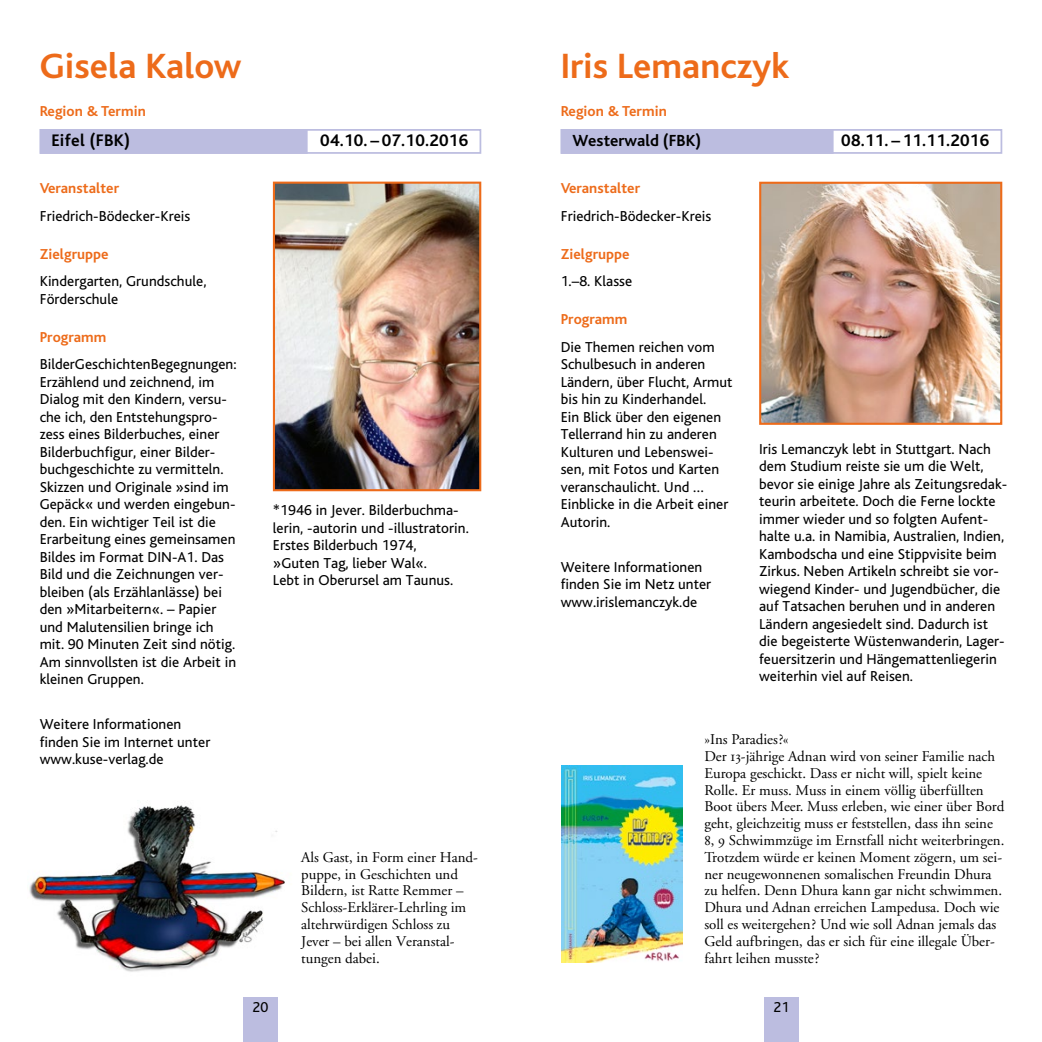
<style>
.page{position:relative;width:1042px;height:1042px;background:#fff}
.page>*{position:absolute;margin:0;border:0;box-sizing:border-box;transform-origin:0 0}
.t1{font:700 36.75px "Bliss";letter-spacing:.005em;color:#ed6b1a}
.t2{font:700 17.5px "Bliss";letter-spacing:.015em;color:#000}
.t3{font:700 16.8px "Bliss";color:#000}
.t4{font:15.05px/17.5px "Bliss";letter-spacing:.005em;color:#000}
.t5{font:700 15.05px "Bliss";letter-spacing:.005em;color:#ed6b1a}
.t6{font:14.88px/16.8px "Adobe Garamond OS2";color:#000}
</style>
<div class="page">
<div style="left:243px;top:997px;width:35px;height:45px;background:#bcbde0"></div>
<div style="left:764px;top:997px;width:35px;height:45px;background:#bcbde0"></div>
<div style="left:40px;top:129px;width:268px;height:25px;background:#bcbde0;border:2px solid #bcbde0"></div>
<img style="left:276px;top:185px;width:202px;height:303px">
<div style="left:273px;top:182px;width:208px;height:309px;border:2px solid #ed6b1a"></div>
<div style="left:40px;top:129px;width:441px;height:25px;border:2px solid #bcbde0"></div>
<img style="left:29px;top:805px;width:256px;height:167px">
<img style="left:561px;top:765px;width:122px;height:197px">
<img style="left:762px;top:185px;width:237px;height:237px">
<div style="left:759px;top:182px;width:243px;height:243px;border:2px solid #ed6b1a"></div>
<div style="left:561px;top:129px;width:272px;height:25px;background:#bcbde0"></div>
<div style="left:561px;top:129px;width:441px;height:25px;border:2px solid #bcbde0"></div>
<h1 class="t1" style="left:40px;top:47px;width:203px">Gisela Kalow</h1>
<p class="t5" style="left:40px;top:103px;width:108px">Region &amp; Termin</p>
<p class="t2" style="left:51px;top:132px;width:80px">Eifel (FBK)</p>
<p class="t2" style="left:320px;top:132px;width:149px">04.10. – 07.10.2016</p>
<p class="t5" style="left:40px;top:180px;width:81px">Veranstalter</p>
<p class="t4" style="left:40px;top:207px;width:152px">Friedrich-Bödecker-Kreis</p>
<p class="t5" style="left:40px;top:246px;width:71px">Zielgruppe</p>
<p class="t4" style="left:40px;top:273px;width:168px">Kindergarten, Grundschule,<br>Förderschule</p>
<p class="t5" style="left:40px;top:329px;width:68px">Programm</p>
<p class="t4" style="left:40px;top:356px;width:198px">BilderGeschichtenBegegnungen:<br>Erzählend und zeichnend, im<br>Dialog mit den Kindern, versu&shy;che ich, den Entstehungspro&shy;zess eines Bilderbuches, einer<br>Bilderbuchfigur, einer Bilder&shy;buchgeschichte zu vermitteln.<br>Skizzen und Originale »sind im<br>Gepäck« und werden eingebun&shy;den. Ein wichtiger Teil ist die<br>Erarbeitung eines gemeinsamen<br>Bildes im Format DIN-A1. Das<br>Bild und die Zeichnungen ver&shy;bleiben (als Erzählanlässe) bei den »Mitarbeitern«. – Papier und Malutensilien bringe ich mit. 90 Minuten Zeit sind nötig.<br>Am sinnvollsten ist die Arbeit in kleinen Gruppen.</p>
<p class="t4" style="left:40px;top:716px;width:172px">Weitere Informationen finden Sie im Internet unter www.kuse-verlag.de</p>
<p class="t4" style="left:273px;top:501px;width:197px">*1946 in Jever. Bilderbuchma&shy;lerin, -autorin und -illustratorin.<br>Erstes Bilderbuch 1974,<br>»Guten Tag, lieber Wal«.<br>Lebt in Oberursel am Taunus.</p>
<p class="t6" style="left:301px;top:849px;width:178px">Als Gast, in Form einer Hand&shy;puppe, in Geschichten und<br>Bildern, ist Ratte Remmer –<br>Schloss-Erklärer-Lehrling im altehrwürdigen Schloss zu<br>Jever – bei allen Veranstal&shy;tungen dabei.</p>
<h1 class="t1" style="left:561px;top:47px;width:230px">Iris Lemanczyk</h1>
<p class="t5" style="left:561px;top:103px;width:108px">Region &amp; Termin</p>
<p class="t3" style="left:572px;top:132px;width:130px">Westerwald (FBK)</p>
<p class="t2" style="left:841px;top:132px;width:149px">08.11. – 11.11.2016</p>
<p class="t5" style="left:561px;top:180px;width:81px">Veranstalter</p>
<p class="t4" style="left:561px;top:207px;width:152px">Friedrich-Bödecker-Kreis</p>
<p class="t5" style="left:561px;top:246px;width:71px">Zielgruppe</p>
<p class="t4" style="left:561px;top:273px;width:73px">1.–8. Klasse</p>
<p class="t5" style="left:561px;top:311px;width:68px">Programm</p>
<p class="t4" style="left:561px;top:338px;width:173px">Die Themen reichen vom<br>Schulbesuch in anderen<br>Ländern, über Flucht, Armut bis hin zu Kinderhandel.<br>Ein Blick über den eigenen<br>Tellerrand hin zu anderen<br>Kulturen und Lebenswei&shy;sen, mit Fotos und Karten veranschaulicht. Und …<br>Einblicke in die Arbeit einer<br>Autorin.</p>
<p class="t4" style="left:561px;top:558px;width:152px">Weitere Informationen finden Sie im Netz unter www.irislemanczyk.de</p>
<p class="t4" style="left:759px;top:440px;width:250px">Iris Lemanczyk lebt in Stuttgart. Nach dem Studium reiste sie um die Welt, bevor sie einige Jahre als Zeitungsredak&shy;teurin arbeitete. Doch die Ferne lockte immer wieder und so folgten Aufent&shy;halte u.a. in Namibia, Australien, Indien, Kambodscha und eine Stippvisite beim Zirkus. Neben Artikeln schreibt sie vor&shy;wiegend Kinder- und Jugendbücher, die auf Tatsachen beruhen und in anderen Ländern angesiedelt sind. Dadurch ist die begeisterte Wüstenwanderin, Lager&shy;feuersitzerin und Hängemattenliegerin weiterhin viel auf Reisen.</p>
<p class="t6" style="left:704px;top:731px;width:302px">»Ins Paradies?«<br>Der 13-jährige Adnan wird von seiner Familie nach Europa geschickt. Dass er nicht will, spielt keine Rolle. Er muss. Muss in einem völlig überfüllten Boot übers Meer. Muss erleben, wie einer über Bord geht, gleichzeitig muss er feststellen, dass ihn seine 8, 9 Schwimmzüge im Ernstfall nicht weiterbringen.<br>Trotzdem würde er keinen Moment zögern, um sei&shy;ner neugewonnenen somalischen Freundin Dhura zu helfen. Denn Dhura kann gar nicht schwimmen.<br>Dhura und Adnan erreichen Lampedusa. Doch wie soll es weitergehen? Und wie soll Adnan jemals das Geld aufbringen, das er sich für eine illegale Über&shy;fahrt leihen musste?</p>
<p class="t4" style="left:253px;top:999px;width:17px">20</p>
<p class="t4" style="left:773px;top:999px;width:17px">21</p>
</div>
